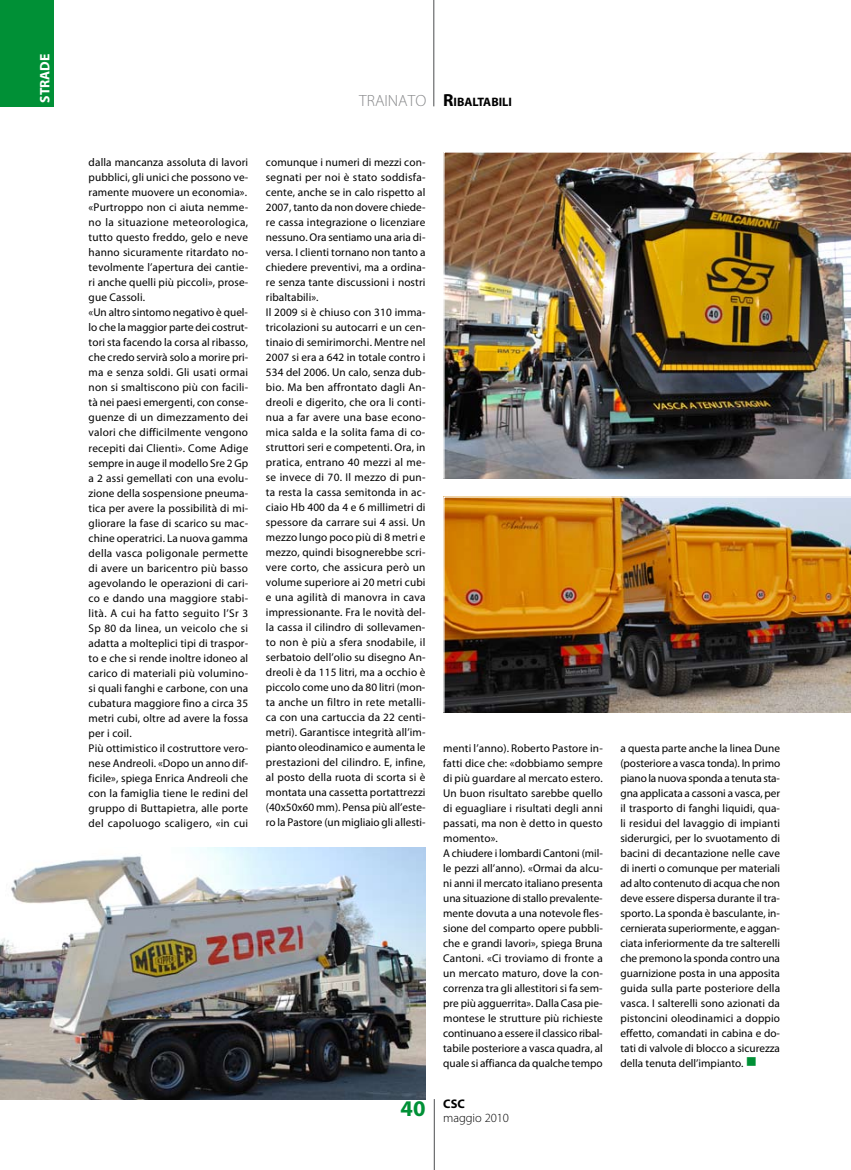
<style>
.page{position:relative;width:851px;height:1170px;background:#fff}
.page>*{position:absolute;margin:0;border:0;box-sizing:border-box;transform-origin:0 0}
.t1{font:700 22.5px "Myriad Pro";color:#009036}
.t2{font:300 16.25px "Myriad Pro";color:#87888a}
.t3{font:700 13.75px "Myriad Pro";color:#fff}
.t4{font:300 12.5px "Myriad Pro";color:#000}
.t5{font:700 12.5px "Myriad";color:#000}
.t6{font:700 12.25px "Myriad";color:#000}
.t7{font:11.25px/15px "Myriad Pro";letter-spacing:.01em;color:#000}
.s1{font-size:17.5px}
.s2{color:#009036}
</style>
<div class="page">
<hr style="left:433px;top:0;width:1px;height:106px;background:#707173">
<div style="left:0;top:0;width:53px;height:106px;background:#009036"></div>
<hr style="left:433px;top:1098px;width:2px;height:71px;background:#707173">
<img style="left:0;top:847px;width:425px;height:251px">
<img style="left:443px;top:152px;width:407px;height:327px">
<img style="left:443px;top:496px;width:407px;height:217px">
<p class="t3" style="left:36px;top:103px;width:51px;rotate:-90deg">STRADE</p>
<h2 class="t2" style="left:359px;top:92px;width:69px">TRAINATO</h2>
<p class="t6" style="left:443px;top:96px;width:70px"><span class="s1">R</span>ibaltabili</p>
<p class="t7" style="left:89px;top:155px;width:161px">dalla mancanza assoluta di lavori pubblici, gli unici che possono ve&shy;ramente muovere un economia». «Purtroppo non ci aiuta nemme&shy;no la situazione meteorologica, tutto questo freddo, gelo e neve hanno sicuramente ritardato no&shy;tevolmente l’apertura dei cantie&shy;ri anche quelli più piccoli», prose&shy;gue Cassoli.<br>«Un altro sintomo negativo è quel&shy;lo che la maggior parte dei costrut&shy;tori sta facendo la corsa al ribasso, che credo servirà solo a morire pri&shy;ma e senza soldi. Gli usati ormai non si smaltiscono più con facili&shy;tà nei paesi emergenti, con conse&shy;guenze di un dimezzamento dei valori che difficilmente vengono recepiti dai Clienti». Come Adige sempre in auge il modello Sre 2 Gp a 2 assi gemellati con una evolu&shy;zione della sospensione pneuma&shy;tica per avere la possibilità di mi&shy;gliorare la fase di scarico su mac&shy;chine operatrici. La nuova gamma della vasca poligonale permette di avere un baricentro più basso agevolando le operazioni di cari&shy;co e dando una maggiore stabi&shy;lità. A cui ha fatto seguito l’Sr 3<br>Sp 80 da linea, un veicolo che si adatta a molteplici tipi di traspor&shy;to e che si rende inoltre idoneo al carico di materiali più volumino&shy;si quali fanghi e carbone, con una cubatura maggiore fino a circa 35 metri cubi, oltre ad avere la fossa per i coil.<br>Più ottimistico il costruttore vero&shy;nese Andreoli. «Dopo un anno dif&shy;ficile», spiega Enrica Andreoli che con la famiglia tiene le redini del gruppo di Buttapietra, alle porte del capoluogo scaligero, «in cui</p>
<p class="t7" style="left:266px;top:155px;width:161px">comunque i numeri di mezzi con&shy;segnati per noi è stato soddisfa&shy;cente, anche se in calo rispetto al 2007, tanto da non dovere chiede&shy;re cassa integrazione o licenziare nessuno. Ora sentiamo una aria di&shy;versa. I clienti tornano non tanto a chiedere preventivi, ma a ordina&shy;re senza tante discussioni i nostri ribaltabili».<br>Il 2009 si è chiuso con 310 imma&shy;tricolazioni su autocarri e un cen&shy;tinaio di semirimorchi. Mentre nel 2007 si era a 642 in totale contro i 534 del 2006. Un calo, senza dub&shy;bio. Ma ben affrontato dagli An&shy;dreoli e digerito, che ora li conti&shy;nua a far avere una base econo&shy;mica salda e la solita fama di co&shy;struttori seri e competenti. Ora, in pratica, entrano 40 mezzi al me&shy;se invece di 70. Il mezzo di pun&shy;ta resta la cassa semitonda in ac&shy;ciaio Hb 400 da 4 e 6 millimetri di spessore da carrare sui 4 assi. Un mezzo lungo poco più di 8 metri e mezzo, quindi bisognerebbe scri&shy;vere corto, che assicura però un volume superiore ai 20 metri cubi e una agilità di manovra in cava impressionante. Fra le novità del&shy;la cassa il cilindro di sollevamen&shy;to non è più a sfera snodabile, il serbatoio dell’olio su disegno An&shy;dreoli è da 115 litri, ma a occhio è piccolo come uno da 80 litri (mon&shy;ta anche un filtro in rete metalli&shy;ca con una cartuccia da 22 centi&shy;metri). Garantisce integrità all’im&shy;pianto oleodinamico e aumenta le prestazioni del cilindro. E, infine, al posto della ruota di scorta si è montata una cassetta portattrezzi (40x50x60 mm). Pensa più all’este&shy;ro la Pastore (un migliaio gli allesti-</p>
<h1 class="t1" style="left:400px;top:1093px;width:26px">40</h1>
<p class="t7" style="left:443px;top:740px;width:161px">menti l’anno). Roberto Pastore in&shy;fatti dice che: «dobbiamo sempre di più guardare al mercato estero.<br>Un buon risultato sarebbe quello di eguagliare i risultati degli anni passati, ma non è detto in questo momento».<br>A chiudere i lombardi Cantoni (mil&shy;le pezzi all’anno). «Ormai da alcu&shy;ni anni il mercato italiano presenta una situazione di stallo prevalente&shy;mente dovuta a una notevole fles&shy;sione del comparto opere pubbli&shy;che e grandi lavori», spiega Bruna Cantoni. «Ci troviamo di fronte a un mercato maturo, dove la con&shy;correnza tra gli allestitori si fa sem&shy;pre più agguerrita». Dalla Casa pie&shy;montese le strutture più richieste continuano a essere il classico ribal&shy;tabile posteriore a vasca quadra, al quale si affianca da qualche tempo</p>
<p class="t7" style="left:620px;top:740px;width:161px;text-align:justify">a questa parte anche la linea Dune (posteriore a vasca tonda). In primo piano la nuova sponda a tenuta sta&shy;gna applicata a cassoni a vasca, per il trasporto di fanghi liquidi, qua&shy;li residui del lavaggio di impianti siderurgici, per lo svuotamento di bacini di decantazione nelle cave di inerti o comunque per materiali ad alto contenuto di acqua che non deve essere dispersa durante il tra&shy;sporto. La sponda è basculante, in&shy;cernierata superiormente, e aggan&shy;ciata inferiormente da tre salterelli che premono la sponda contro una guarnizione posta in una apposita guida sulla parte posteriore della vasca. I salterelli sono azionati da pistoncini oleodinamici a doppio effetto, comandati in cabina e do&shy;tati di valvole di blocco a sicurezza della tenuta dell’impianto. <span class="s2">■</span></p>
<p class="t5" style="left:443px;top:1097px;width:23px">CSC</p>
<p class="t4" style="left:443px;top:1111px;width:67px">MAGGIO 2010</p>
</div>
